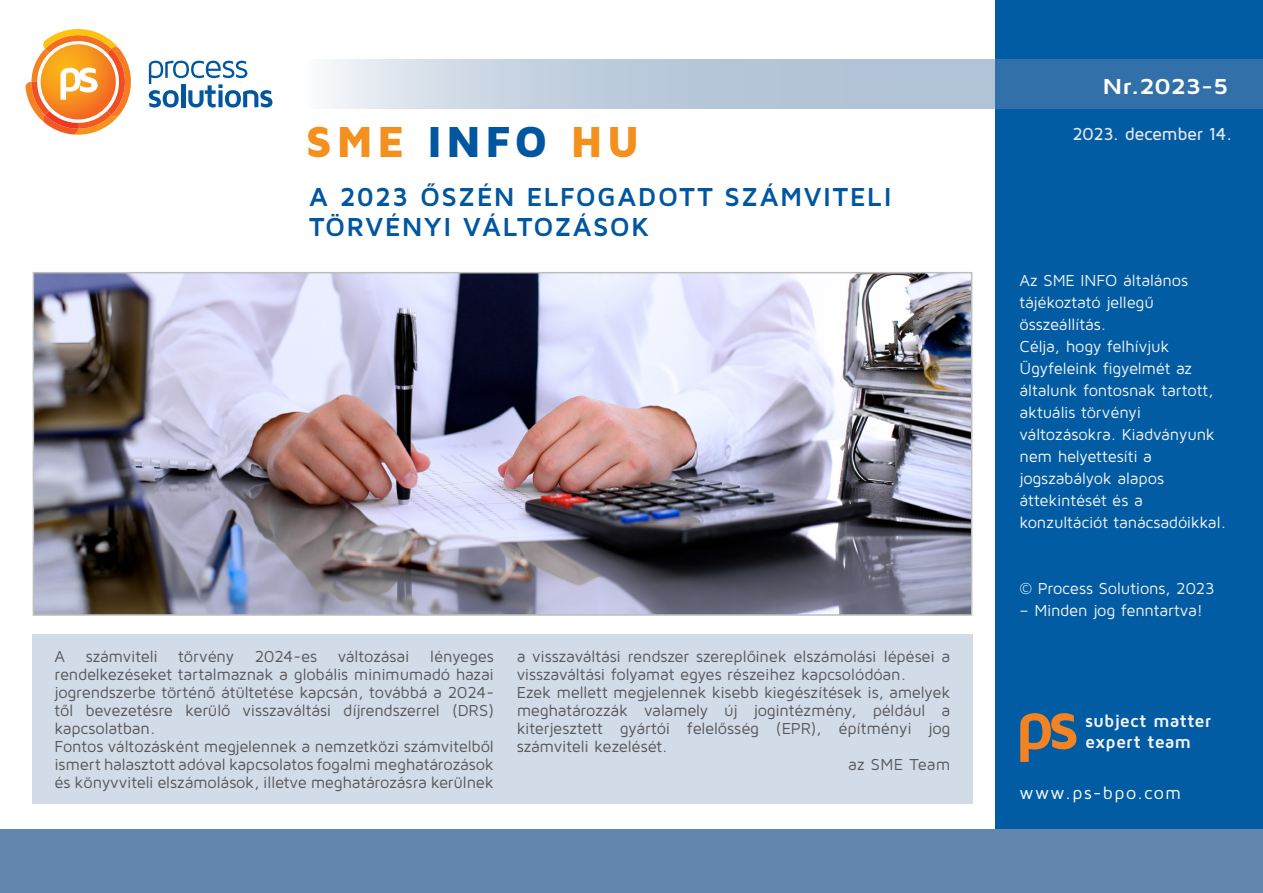
<style>
.page{position:relative;width:1263px;height:893px;background:#fff}
.page>*{position:absolute;margin:0;border:0;box-sizing:border-box;transform-origin:0 0}
.Body_text_grey5{font:700 70.5px "Maven Pro";color:#f58220}
.t1{font:900 45px "Maven Pro";letter-spacing:.075em;color:#f4901d}
.t2{font:700 27px/30px "Maven Pro";letter-spacing:.05em;color:#01579f}
.t3{font:700 22.5px "Maven Pro";letter-spacing:-.02em;color:#fff;scale:1.15 1}
.Body_text_grey5-2{font:700 18px "Maven Pro";letter-spacing:.01em;color:#f2f3f4}
.t4{font:500 18px "Maven Pro";letter-spacing:-.03em;color:#e6e7e9}
.Body_text{font:18px "Maven Pro";letter-spacing:.08em;color:#fff}
.Body_text-2{font:16.5px/18px "Maven Pro";letter-spacing:-.015em;color:#57585a;text-align:justify}
.Body_text_grey5-3{font:16.5px/22px "Maven Pro";letter-spacing:-.015em;color:#f2f3f4}
.Body_text-3{font:16.5px "Maven Pro";letter-spacing:.005em;color:#57585a}
.s1{color:#01579f}
</style>
<div class="page">
<svg style="left:149px;top:61px;width:123px;height:47px"></svg>
<svg style="left:25px;top:29px;width:106px;height:106px"></svg>
<div style="left:995px;top:0;width:268px;height:893px;background:#015ca3"></div>
<div style="left:0;top:829px;width:1263px;height:64px;background:#6386ae"></div>
<svg style="left:329px;top:60px;width:934px;height:49px;background:#97b3ce"></svg>
<div style="left:32px;top:634px;width:940px;height:170px;background:#d2dbe8"></div>
<img style="left:36px;top:275px;width:933px;height:338px">
<div style="left:33px;top:272px;width:939px;height:344px;border:2px solid #bcbdc0"></div>
<h3 class="t3" style="left:1102px;top:72px;width:112px">Nr.2023-5</h3>
<h2 class="t1" style="left:306px;top:114px;width:336px">SME <span class="s1">INFO</span> HU</h2>
<p class="t4" style="left:1072px;top:122px;width:162px">2023. december 14.</p>
<p class="t2" style="left:309px;top:180px;width:584px">A 2023 ŐSZÉN ELFOGADOTT SZÁMVITELI<br>TÖRVÉNYI VÁLTOZÁSOK</p>
<p class="Body_text-2" style="left:55px;top:646px;width:441px">A számviteli törvény 2024-es változásai lényeges rendelkezéseket tartalmaznak a globális minimumadó hazai jogrendszerbe történő átültetése kapcsán, továbbá a 2024- től bevezetésre kerülő visszaváltási díjrendszerrel (DRS) kapcsolatban.</p>
<p class="Body_text-2" style="left:55px;top:736px;width:441px">Fontos változásként megjelennek a nemzetközi számvitelből ismert halasztott adóval kapcsolatos fogalmi meghatározások és könyvviteli elszámolások, illetve meghatározásra kerülnek</p>
<p class="Body_text-2" style="left:517px;top:646px;width:435px">a visszaváltási rendszer szereplőinek elszámolási lépései a visszaváltási folyamat egyes részeihez kapcsolódóan.</p>
<p class="Body_text-2" style="left:517px;top:682px;width:435px">Ezek mellett megjelennek kisebb kiegészítések is, amelyek meghatározzák valamely új jogintézmény, például a kiterjesztett gyártói felelősség (EPR), építményi jog számviteli kezelését.</p>
<p class="Body_text-3" style="left:848px;top:754px;width:104px">az SME Team</p>
<p class="Body_text_grey5-3" style="left:1019px;top:269px;width:170px">Az SME INFO általános tájékoztató jellegű összeállítás.</p>
<p class="Body_text_grey5-3" style="left:1019px;top:335px;width:195px">Célja, hogy felhívjuk<br>Ügyfeleink figyelmét az általunk fontosnak tartott,</p>
<p class="Body_text_grey5-3" style="left:1019px;top:401px;width:208px">aktuális törvényi változásokra. Kiadványunk nem helyettesíti a jogszabályok alapos áttekintését és a konzultációt tanácsadóikkal.</p>
<p class="Body_text_grey5-3" style="left:1019px;top:576px;width:197px">© Process Solutions, 2023</p>
<p class="Body_text_grey5-3" style="left:1019px;top:598px;width:185px">– Minden jog fenntartva!</p>
<p class="Body_text_grey5" style="left:1014px;top:680px;width:67px">ps</p>
<p class="Body_text_grey5-2" style="left:1085px;top:709px;width:128px">subject matter</p>
<p class="Body_text_grey5-2" style="left:1085px;top:730px;width:108px">expert team</p>
<p class="Body_text" style="left:1019px;top:782px;width:163px">www.ps-bpo.com</p>
</div>
